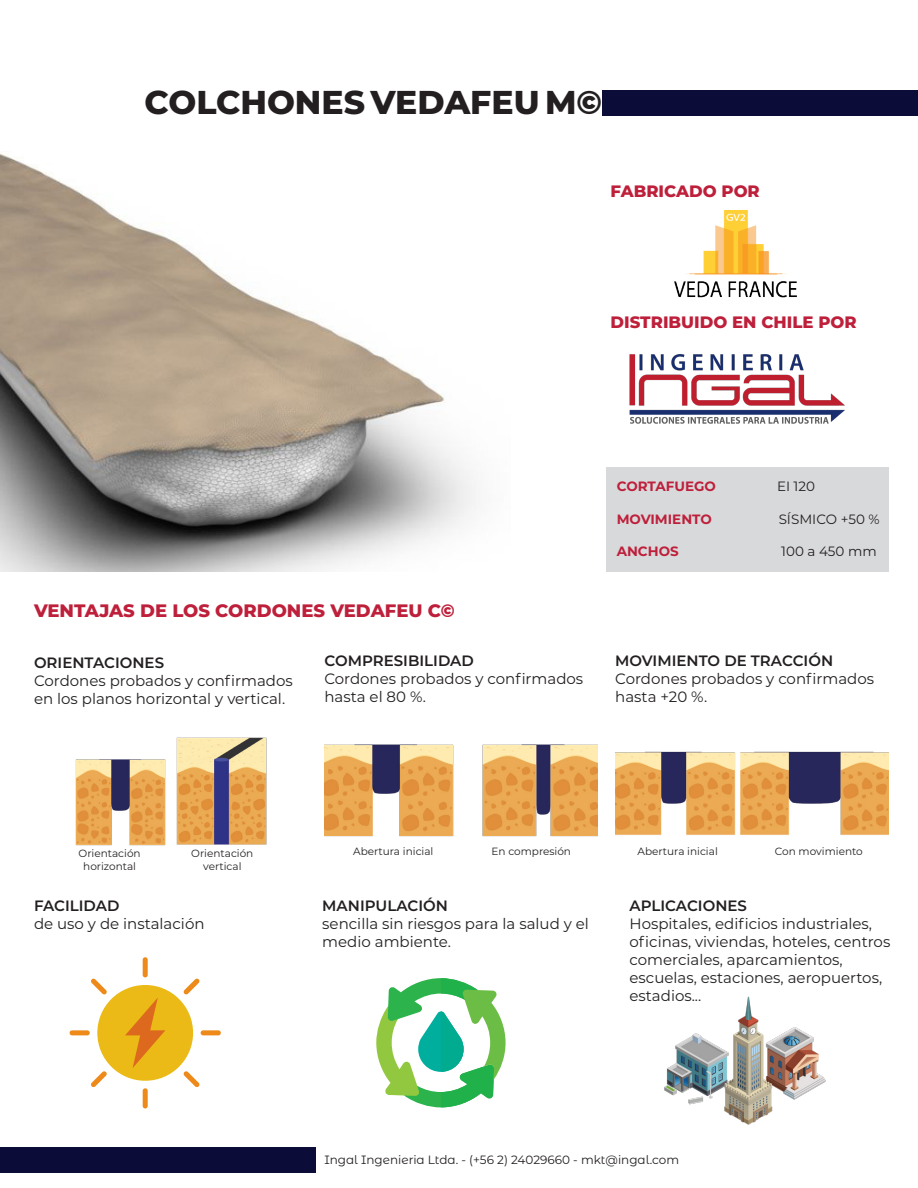
<style>
.page{position:relative;width:918px;height:1188px;background:#fff}
.page>*{position:absolute;margin:0;border:0;box-sizing:border-box;transform-origin:0 0}
.t1{font:800 33px "Montserrat";color:#231f20}
.t2{font:800 18px "Montserrat";color:#be1f3a}
.t3{font:800 16.5px "Montserrat";color:#be1f3a}
.t4{font:15px/18px "Montserrat";color:#231f20}
.t5{font:600 15px "Montserrat";color:#231f20}
.t6{font:700 13.5px "Montserrat";color:#be1f3a}
.t7{font:13.5px "Montserrat";color:#231f20}
.t8{font:12px "Montserrat Alternates";color:#231f20}
.t9{font:10.5px "Montserrat";color:#231f20}
</style>
<div class="page">
<div style="left:606px;top:467px;width:283px;height:105px;background:#d8d9db"></div>
<img style="left:0;top:153px;width:476px;height:419px">
<div style="left:603px;top:91px;width:315px;height:25px;background:#0b0c38"></div>
<img style="left:674px;top:210px;width:123px;height:88px">
<img style="left:629px;top:354px;width:216px;height:70px">
<img style="left:75px;top:737px;width:192px;height:109px">
<img style="left:324px;top:744px;width:274px;height:93px">
<img style="left:615px;top:751px;width:274px;height:84px">
<img style="left:664px;top:996px;width:162px;height:128px">
<div style="left:0;top:1148px;width:316px;height:25px;background:#0b0c38"></div>
<div style="left:97px;top:985px;width:96px;height:96px;background:#ebba16;border-radius:50%"></div>
<div style="left:143px;top:1088px;width:5px;height:20px;background:#ed8a19;border-radius:3px"></div>
<div style="left:143px;top:957px;width:5px;height:20px;background:#ed8a19;border-radius:3px"></div>
<div style="left:70px;top:1030px;width:20px;height:5px;background:#ed8a19;border-radius:3px"></div>
<div style="left:201px;top:1030px;width:20px;height:5px;background:#ed8a19;border-radius:3px"></div>
<svg style="left:125px;top:998px;width:40px;height:70px"></svg>
<svg style="left:183px;top:1071px;width:17px;height:16px"></svg>
<svg style="left:91px;top:978px;width:16px;height:16px"></svg>
<svg style="left:91px;top:1071px;width:16px;height:16px"></svg>
<svg style="left:183px;top:978px;width:17px;height:16px"></svg>
<svg style="left:376px;top:979px;width:130px;height:128px"></svg>
<p class="t1" style="left:145px;top:78px;width:459px">COLCHONES VEDAFEU M©</p>
<p class="t3" style="left:611px;top:179px;width:151px">FABRICADO POR</p>
<p class="t3" style="left:611px;top:310px;width:248px">DISTRIBUIDO EN CHILE POR</p>
<p class="t2" style="left:34px;top:598px;width:422px">VENTAJAS DE LOS CORDONES VEDAFEU C©</p>
<p class="t5" style="left:34px;top:652px;width:132px">ORIENTACIONES</p>
<p class="t4" style="left:34px;top:671px;width:260px">Cordones probados y confirmados</p>
<p class="t4" style="left:34px;top:689px;width:253px">en los planos horizontal y vertical.</p>
<p class="t5" style="left:324px;top:650px;width:151px">COMPRESIBILIDAD</p>
<p class="t4" style="left:324px;top:669px;width:260px">Cordones probados y confirmados</p>
<p class="t4" style="left:324px;top:687px;width:103px">hasta el 80 %.</p>
<p class="t6" style="left:617px;top:477px;width:101px">CORTAFUEGO</p>
<p class="t7" style="left:777px;top:477px;width:40px">EI 120</p>
<p class="t6" style="left:617px;top:509px;width:97px">MOVIMIENTO</p>
<p class="t7" style="left:779px;top:510px;width:103px">SÍSMICO +50 %</p>
<p class="t6" style="left:617px;top:541px;width:64px">ANCHOS</p>
<p class="t7" style="left:781px;top:542px;width:97px">100 a 450 mm</p>
<p class="t5" style="left:615px;top:650px;width:219px">MOVIMIENTO DE TRACCIÓN</p>
<p class="t4" style="left:615px;top:669px;width:260px">Cordones probados y confirmados</p>
<p class="t4" style="left:615px;top:687px;width:94px">hasta +20 %.</p>
<p class="t9" style="left:79px;top:846px;width:64px">Orientación</p>
<p class="t9" style="left:83px;top:859px;width:54px">horizontal</p>
<p class="t9" style="left:191px;top:846px;width:64px">Orientación</p>
<p class="t9" style="left:203px;top:859px;width:40px">vertical</p>
<p class="t9" style="left:353px;top:844px;width:82px">Abertura inicial</p>
<p class="t9" style="left:491px;top:844px;width:81px">En compresión</p>
<p class="t9" style="left:638px;top:844px;width:82px">Abertura inicial</p>
<p class="t9" style="left:775px;top:844px;width:89px">Con movimiento</p>
<p class="t5" style="left:34px;top:895px;width:87px">FACILIDAD</p>
<p class="t4" style="left:34px;top:914px;width:172px">de uso y de instalación</p>
<p class="t5" style="left:322px;top:895px;width:127px">MANIPULACIÓN</p>
<p class="t4" style="left:322px;top:914px;width:268px">sencilla sin riesgos para la salud y el medio ambiente.</p>
<p class="t5" style="left:630px;top:895px;width:119px">APLICACIONES</p>
<p class="t4" style="left:630px;top:914px;width:244px">Hospitales, edificios industriales,</p>
<p class="t4" style="left:630px;top:932px;width:262px">oficinas, viviendas, hoteles, centros</p>
<p class="t4" style="left:630px;top:950px;width:215px">comerciales, aparcamientos,</p>
<p class="t4" style="left:630px;top:968px;width:254px">escuelas, estaciones, aeropuertos,</p>
<p class="t4" style="left:630px;top:986px;width:73px">estadios...</p>
<p class="t8" style="left:324px;top:1151px;width:356px">Ingal Ingenieria Ltda. - (+56 2) 24029660 - mkt@ingal.com</p>
</div>
